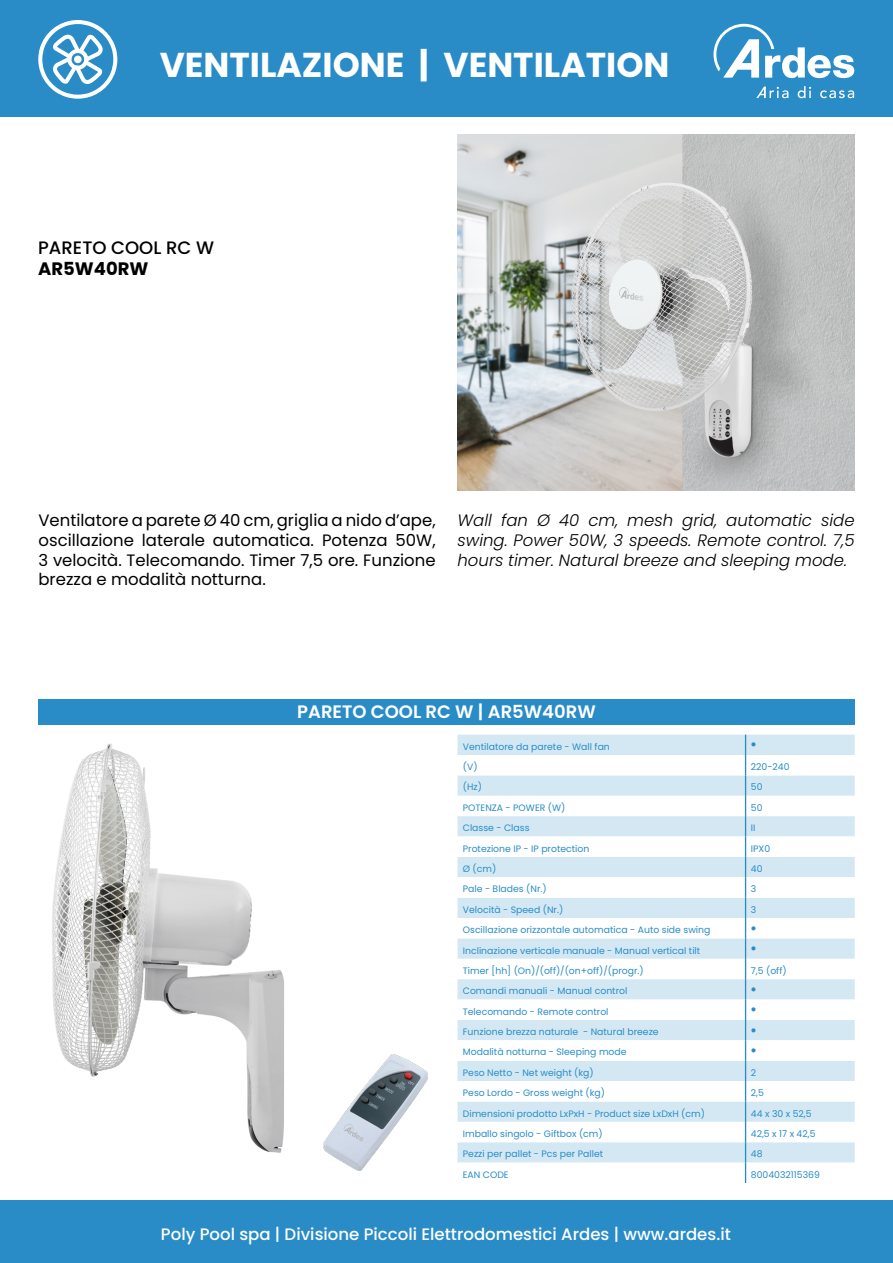
<style>
.page{position:relative;width:893px;height:1263px;background:#fff}
.page>*{position:absolute;margin:0;border:0;box-sizing:border-box;transform-origin:0 0}
.t1{font:700 34.5px "Poppins";color:#fff}
.t2{font:600 18px "Poppins";color:#fff}
.t3{font:500 18px "Poppins";color:#000}
.t4{font:700 18px "Poppins";color:#000}
.t5{font:16.5px/19.8px "Poppins";color:#000;text-align:justify}
.t6{font:italic 300 16.5px/19.8px "Poppins";color:#000;text-align:justify}
.t7{font:500 16.5px "Poppins";color:#fff}
.t8{font:9.3px "Poppins";color:#298cc7}
.t9{font:9.3px "Impact";color:#298cc7}
</style>
<div class="page">
<div style="left:0;top:0;width:893px;height:117px;background:#298cc7"></div>
<div style="left:0;top:1200px;width:893px;height:63px;background:#298cc7"></div>
<svg style="left:713px;top:24px;width:141px;height:54px"></svg>
<svg style="left:756px;top:87px;width:32px;height:11px"></svg>
<svg style="left:798px;top:86px;width:13px;height:12px"></svg>
<svg style="left:820px;top:90px;width:34px;height:8px"></svg>
<svg style="left:38px;top:20px;width:79px;height:79px"></svg>
<div style="left:38px;top:699px;width:817px;height:26px;background:#298cc7"></div>
<div style="left:458px;top:735px;width:397px;height:20px;background:#d4e8f4"></div>
<svg style="left:458px;top:755px;width:397px;height:428px"></svg>
<svg style="left:745px;top:735px;width:1px;height:448px"></svg>
<img style="left:52px;top:743px;width:232px;height:410px">
<img style="left:457px;top:135px;width:397px;height:356px">
<img style="left:323px;top:1054px;width:104px;height:116px">
<h1 class="t1" style="left:160px;top:45px;width:511px">VENTILAZIONE | VENTILATION</h1>
<h2 class="t3" style="left:38px;top:237px;width:177px">PARETO COOL RC W</h2>
<h2 class="t4" style="left:38px;top:259px;width:112px">AR5W40RW</h2>
<h3 class="t5" style="left:38px;top:510px;width:399px">Ventilatore a parete Ø 40 cm, griglia a nido d’ape, oscillazione laterale automatica. Potenza 50W, 3 velocità. Telecomando. Timer 7,5 ore. Funzione brezza e modalità notturna.</h3>
<h3 class="t6" style="left:458px;top:510px;width:399px">Wall fan Ø 40 cm, mesh grid, automatic side swing. Power 50W, 3 speeds. Remote control. 7,5 hours timer. Natural breeze and sleeping mode.</h3>
<h2 class="t2" style="left:297px;top:702px;width:300px">PARETO COOL RC W | AR5W40RW</h2>
<p class="t8" style="left:463px;top:741px;width:149px">Ventilatore da parete - Wall fan</p>
<p class="t9" style="left:751px;top:736px;width:7px">●</p>
<p class="t8" style="left:463px;top:761px;width:16px">(V)</p>
<p class="t8" style="left:751px;top:761px;width:40px">220-240</p>
<p class="t8" style="left:463px;top:782px;width:21px">(Hz)</p>
<p class="t8" style="left:751px;top:782px;width:13px">50</p>
<p class="t8" style="left:463px;top:802px;width:104px">POTENZA - POWER (W)</p>
<p class="t8" style="left:751px;top:802px;width:13px">50</p>
<p class="t8" style="left:463px;top:822px;width:68px">Classe - Class</p>
<p class="t8" style="left:751px;top:822px;width:6px">II</p>
<p class="t8" style="left:463px;top:843px;width:128px">Protezione IP - IP protection</p>
<p class="t8" style="left:751px;top:843px;width:21px">IPX0</p>
<p class="t8" style="left:463px;top:863px;width:35px">Ø (cm)</p>
<p class="t8" style="left:751px;top:863px;width:13px">40</p>
<p class="t8" style="left:463px;top:884px;width:85px">Pale - Blades (Nr.)</p>
<p class="t8" style="left:751px;top:884px;width:7px">3</p>
<p class="t8" style="left:463px;top:904px;width:102px">Velocità - Speed (Nr.)</p>
<p class="t8" style="left:751px;top:904px;width:7px">3</p>
<p class="t8" style="left:463px;top:924px;width:249px">Oscillazione orizzontale automatica - Auto side swing</p>
<p class="t9" style="left:751px;top:920px;width:7px">●</p>
<p class="t8" style="left:463px;top:945px;width:239px">Inclinazione verticale manuale - Manual vertical tilt</p>
<p class="t9" style="left:751px;top:940px;width:7px">●</p>
<p class="t8" style="left:463px;top:965px;width:182px">Timer [hh] (On)/(off)/(on+off)/(progr.)</p>
<p class="t8" style="left:751px;top:965px;width:37px">7,5 (off)</p>
<p class="t8" style="left:463px;top:986px;width:166px">Comandi manuali - Manual control</p>
<p class="t9" style="left:751px;top:981px;width:7px">●</p>
<p class="t8" style="left:463px;top:1006px;width:147px">Telecomando - Remote control</p>
<p class="t9" style="left:751px;top:1001px;width:7px">●</p>
<p class="t8" style="left:463px;top:1026px;width:197px">Funzione brezza naturale - Natural breeze</p>
<p class="t9" style="left:751px;top:1022px;width:7px">●</p>
<p class="t8" style="left:463px;top:1047px;width:165px">Modalità notturna - Sleeping mode</p>
<p class="t9" style="left:751px;top:1042px;width:7px">●</p>
<p class="t8" style="left:463px;top:1067px;width:132px">Peso Netto - Net weight (kg)</p>
<p class="t8" style="left:751px;top:1067px;width:7px">2</p>
<p class="t8" style="left:463px;top:1087px;width:144px">Peso Lordo - Gross weight (kg)</p>
<p class="t8" style="left:751px;top:1087px;width:15px">2,5</p>
<p class="t8" style="left:463px;top:1108px;width:244px">Dimensioni prodotto LxPxH - Product size LxDxH (cm)</p>
<p class="t8" style="left:751px;top:1108px;width:62px">44 x 30 x 52,5</p>
<p class="t8" style="left:463px;top:1128px;width:141px">Imballo singolo - Giftbox (cm)</p>
<p class="t8" style="left:751px;top:1128px;width:66px">42,5 x 17 x 42,5</p>
<p class="t8" style="left:463px;top:1149px;width:142px">Pezzi per pallet - Pcs per Pallet</p>
<p class="t8" style="left:751px;top:1149px;width:13px">48</p>
<p class="t8" style="left:463px;top:1169px;width:47px">EAN CODE</p>
<p class="t8" style="left:751px;top:1169px;width:71px">8004032115369</p>
<h3 class="t7" style="left:161px;top:1224px;width:571px">Poly Pool spa | Divisione Piccoli Elettrodomestici Ardes | www.ardes.it</h3>
</div>
